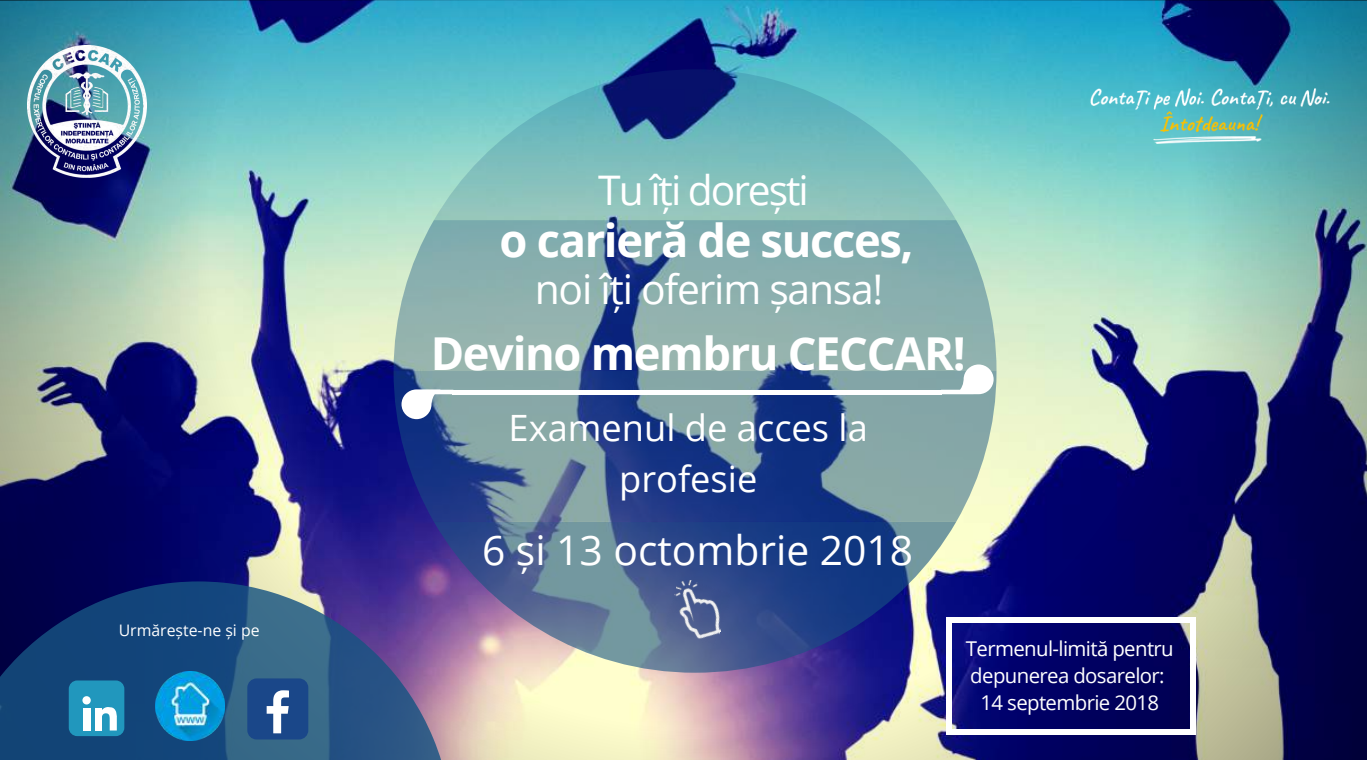
<style>
.page{position:relative;width:1367px;height:760px;background:#fff}
.page>*{position:absolute;margin:0;border:0;box-sizing:border-box;transform-origin:0 0}
.t1{font:700 45.23px "Open Sans";letter-spacing:-.03em;color:#fff}
.t2{font:40.73px "Open Sans";letter-spacing:-.03em;color:#fff}
.t3{font:40.73px "Open Sans";color:#fff}
.t4{font:40.73px "Open Sans";letter-spacing:-.05em;color:#fff}
.t5{font:36.23px/50.6px "Open Sans";color:#fff;text-align:center}
.t6{font:20.47px/27px "Open Sans";letter-spacing:-.03em;color:#fff;text-align:center}
.t7{font:15.75px "Open Sans";color:#fff}
</style>
<div class="page">
<img style="left:0;top:0;width:1367px;height:759px">
<img style="left:27px;top:46px;width:120px;height:131px">
<img style="left:1074px;top:68px;width:272px;height:87px">
<svg style="left:434px;top:69px;width:522px;height:151px;background:#6eb3ba"></svg>
<svg style="left:394px;top:220px;width:602px;height:151px;background:#85a9ac"></svg>
<svg style="left:394px;top:371px;width:602px;height:150px;background:#587598"></svg>
<svg style="left:434px;top:521px;width:522px;height:151px;background:#526294"></svg>
<div style="left:452px;top:389px;width:490px;height:5px;background:#fff"></div>
<svg style="left:401px;top:389px;width:52px;height:30px"></svg>
<svg style="left:941px;top:364px;width:53px;height:30px"></svg>
<svg style="left:1190px;top:729px;width:5px;height:5px"></svg>
<div style="left:946px;top:622px;width:6px;height:107px;background:#fff"></div>
<svg style="left:946px;top:729px;width:5px;height:5px"></svg>
<div style="left:1190px;top:622px;width:5px;height:107px;background:#fff"></div>
<div style="left:951px;top:729px;width:239px;height:5px;background:#fff"></div>
<svg style="left:1190px;top:617px;width:5px;height:5px"></svg>
<svg style="left:946px;top:617px;width:5px;height:5px"></svg>
<div style="left:951px;top:617px;width:239px;height:5px;background:#fff"></div>
<svg style="left:0;top:581px;width:453px;height:178px;background:#2f4c80"></svg>
<div style="left:247px;top:678px;width:61px;height:61px;background:#1a4789;border-radius:9px"></div>
<svg style="left:267px;top:690px;width:22px;height:43px"></svg>
<div style="left:69px;top:680px;width:55px;height:56px;background:#2197bd;border-radius:8px"></div>
<svg style="left:82px;top:696px;width:9px;height:8px"></svg>
<div style="left:83px;top:707px;width:7px;height:23px;background:#fff"></div>
<div style="left:95px;top:707px;width:6px;height:23px;background:#fff"></div>
<svg style="left:99px;top:707px;width:18px;height:23px"></svg>
<img style="left:664px;top:577px;width:68px;height:68px">
<img style="left:155px;top:670px;width:70px;height:70px">
<p class="t7" style="left:119px;top:618px;width:142px">Urmărește-ne și pe</p>
<h2 class="t4" style="left:598px;top:161px;width:212px">Tu îți dorești</h2>
<h1 class="t1" style="left:500px;top:208px;width:416px">o carieră de succes,</h1>
<h2 class="t2" style="left:535px;top:261px;width:350px">noi îți oferim șansa!</h2>
<h1 class="t1" style="left:431px;top:322px;width:536px">Devino membru CECCAR!</h1>
<h3 class="t5" style="left:509px;top:401px;width:361px">Examenul de acces la profesie</h3>
<h2 class="t3" style="left:482px;top:521px;width:433px">6 și 13 octombrie 2018</h2>
<p class="t6" style="left:966px;top:634px;width:209px">Termenul-limită pentru depunerea dosarelor:<br>14 septembrie 2018</p>
</div>
